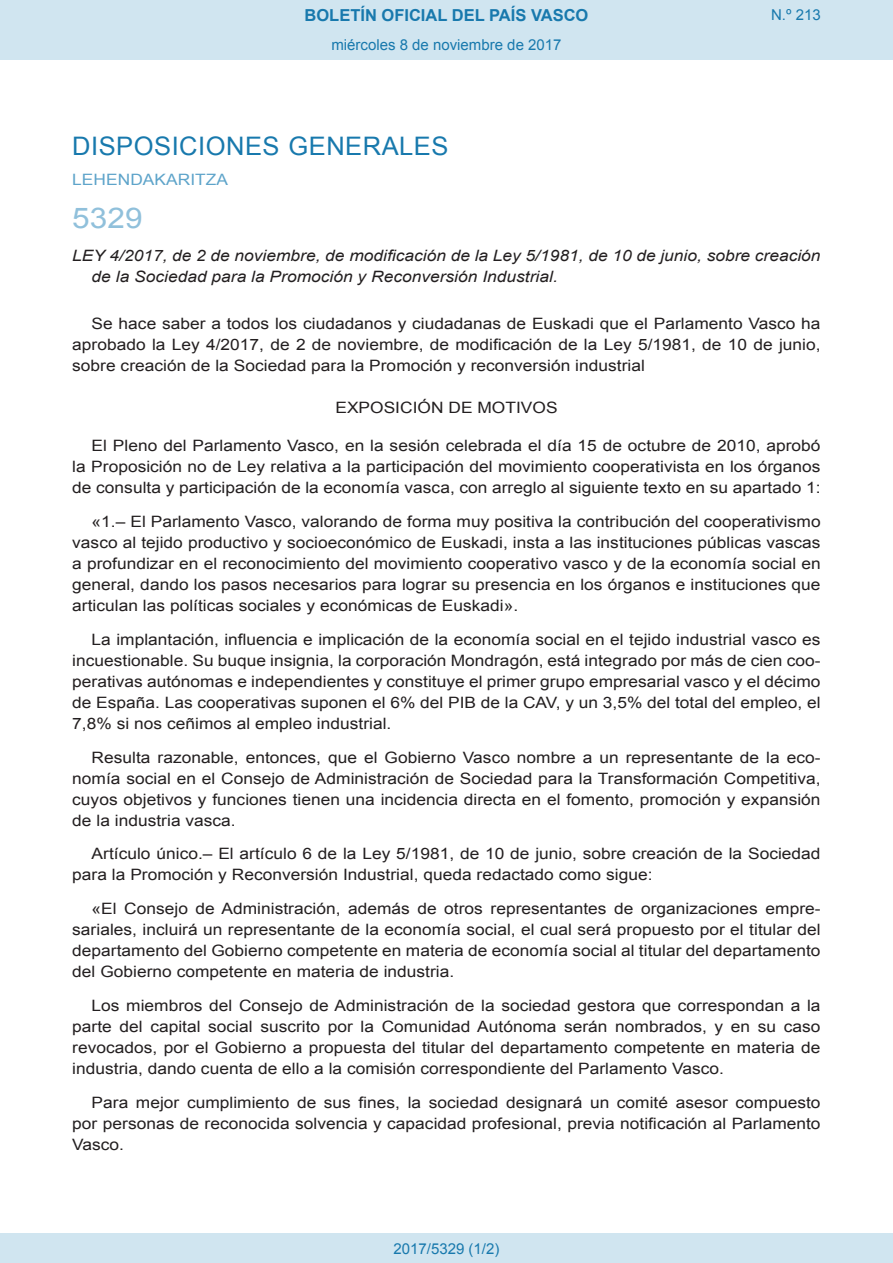
<style>
.page{position:relative;width:893px;height:1263px;background:#fff}
.page>*{position:absolute;margin:0;border:0;box-sizing:border-box;transform-origin:0 0}
.BOPVOrden{font:28.5px "Arial";color:#90c0db;scale:1.11 1}
.BOPVSeccion{font:25.5px "Arial";letter-spacing:.02em;color:#1879ad}
.t1{font:700 16.5px "Arial";color:#1879ad}
.BOPVDetalle{font:15.6px/21px "Arial";color:#231f20;text-align:justify;scale:1.11 1}
.BOPVTitulo{font:italic 15.6px/21px "Arial";color:#231f20;scale:1.11 1}
.BOPVClave{font:15.6px "Arial";color:#231f20;scale:1.11 1}
.BOPVOrganismo{font:15.6px "Arial";letter-spacing:.005em;color:#5ea4ca;scale:1.11 1}
.Paginacion_Centro{font:15px "Arial";color:#1879ad}
</style>
<div class="page">
<div style="left:0;top:0;width:893px;height:60px;background:#d0e5f0"></div>
<div style="left:0;top:1233px;width:893px;height:30px;background:#d0e5f0"></div>
<p class="t1" style="left:305px;top:4px;width:285px">BOLETÍN OFICIAL DEL PAÍS VASCO</p>
<p class="Paginacion_Centro" style="left:331px;top:35px;width:232px">miércoles 8 de noviembre de 2017</p>
<p class="Paginacion_Centro" style="left:771px;top:5px;width:51px">N.º 213</p>
<p class="BOPVSeccion" style="left:72px;top:129px;width:378px">DISPOSICIONES GENERALES</p>
<p class="BOPVOrganismo" style="left:72px;top:169px;width:142px">LEHENDAKARITZA</p>
<p class="BOPVOrden" style="left:72px;top:199px;width:65px">5329</p>
<p class="BOPVTitulo" style="left:92px;top:246px;width:658px;text-indent:-19px">LEY 4/2017, de 2 de noviembre, de modificación de la Ley 5/1981, de 10 de junio, sobre creación de la Sociedad para la Promoción y Reconversión Industrial.</p>
<p class="BOPVDetalle" style="left:72px;top:313px;width:676px;text-indent:19px">Se hace saber a todos los ciudadanos y ciudadanas de Euskadi que el Parlamento Vasco ha aprobado la Ley 4/2017, de 2 de noviembre, de modificación de la Ley 5/1981, de 10 de junio, sobre creación de la Sociedad para la Promoción y reconversión industrial</p>
<p class="BOPVClave" style="left:335px;top:398px;width:202px">EXPOSICIÓN DE MOTIVOS</p>
<p class="BOPVDetalle" style="left:72px;top:435px;width:676px;text-indent:19px">El Pleno del Parlamento Vasco, en la sesión celebrada el día 15 de octubre de 2010, aprobó la Proposición no de Ley relativa a la participación del movimiento cooperativista en los órganos de consulta y participación de la economía vasca, con arreglo al siguiente texto en su apartado 1:</p>
<p class="BOPVDetalle" style="left:72px;top:511px;width:676px;text-indent:19px">«1.– El Parlamento Vasco, valorando de forma muy positiva la contribución del cooperativismo vasco al tejido productivo y socioeconómico de Euskadi, insta a las instituciones públicas vascas a profundizar en el reconocimiento del movimiento cooperativo vasco y de la economía social en general, dando los pasos necesarios para lograr su presencia en los órganos e instituciones que articulan las políticas sociales y económicas de Euskadi».</p>
<p class="BOPVDetalle" style="left:72px;top:629px;width:676px;text-indent:19px">La implantación, influencia e implicación de la economía social en el tejido industrial vasco es incuestionable. Su buque insignia, la corporación Mondragón, está integrado por más de cien coo&shy;perativas autónomas e independientes y constituye el primer grupo empresarial vasco y el décimo de España. Las cooperativas suponen el 6% del PIB de la CAV, y un 3,5% del total del empleo, el 7,8% si nos ceñimos al empleo industrial.</p>
<p class="BOPVDetalle" style="left:72px;top:747px;width:676px;text-indent:19px">Resulta razonable, entonces, que el Gobierno Vasco nombre a un representante de la eco&shy;nomía social en el Consejo de Administración de Sociedad para la Transformación Competitiva, cuyos objetivos y funciones tienen una incidencia directa en el fomento, promoción y expansión de la industria vasca.</p>
<p class="BOPVDetalle" style="left:72px;top:843px;width:676px;text-indent:19px">Artículo único.– El artículo 6 de la Ley 5/1981, de 10 de junio, sobre creación de la Sociedad para la Promoción y Reconversión Industrial, queda redactado como sigue:</p>
<p class="BOPVDetalle" style="left:72px;top:898px;width:676px;text-indent:19px">«El Consejo de Administración, además de otros representantes de organizaciones empre&shy;sariales, incluirá un representante de la economía social, el cual será propuesto por el titular del departamento del Gobierno competente en materia de economía social al titular del departamento del Gobierno competente en materia de industria.</p>
<p class="BOPVDetalle" style="left:72px;top:995px;width:676px;text-indent:19px">Los miembros del Consejo de Administración de la sociedad gestora que correspondan a la parte del capital social suscrito por la Comunidad Autónoma serán nombrados, y en su caso revocados, por el Gobierno a propuesta del titular del departamento competente en materia de industria, dando cuenta de ello a la comisión correspondiente del Parlamento Vasco.</p>
<p class="BOPVDetalle" style="left:72px;top:1092px;width:676px;text-indent:19px">Para mejor cumplimiento de sus fines, la sociedad designará un comité asesor compuesto por personas de reconocida solvencia y capacidad profesional, previa notificación al Parlamento Vasco.</p>
<p class="Paginacion_Centro" style="left:393px;top:1238px;width:107px">2017/5329 (1/2)</p>
</div>
